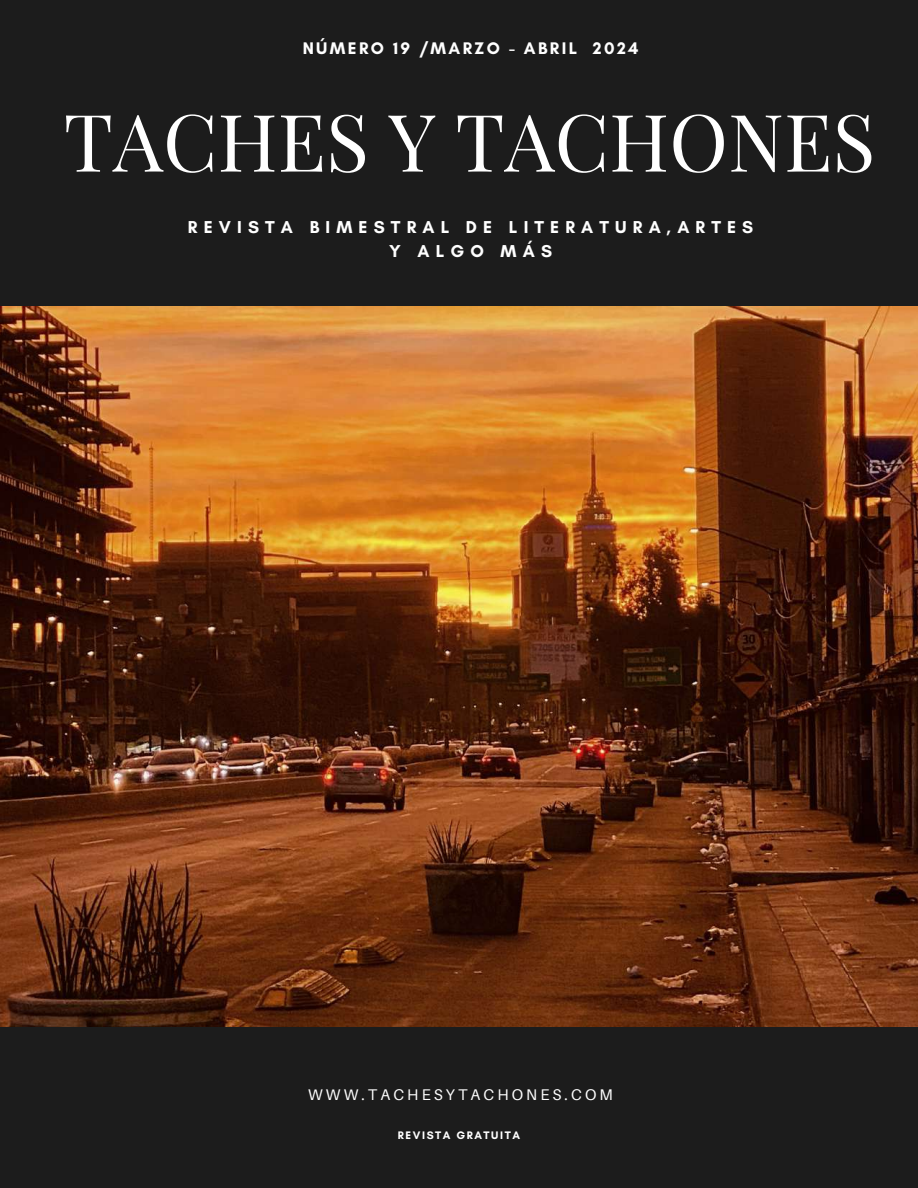
<style>
.page{position:relative;width:918px;height:1188px;background:#1c1c1c}
.page>*{position:absolute;margin:0;border:0;box-sizing:border-box;transform-origin:0 0}
.t1{font:79.35px "Playfair Display";color:#fff}
.t2{font:700 17.55px/23.7px "Glacial Indifference";letter-spacing:.35em;color:#fff;text-align:center}
.t3{font:700 17.1px "Glacial Indifference";letter-spacing:.14em;color:#fff}
.t4{font:15.45px "Aileron";letter-spacing:.2em;color:#fff}
.t5{font:700 11.1px "Glacial Indifference";letter-spacing:.14em;color:#fff}
</style>
<div class="page">
<img style="left:0;top:307px;width:918px;height:720px">
<p class="t3" style="left:303px;top:38px;width:337px">NÚMERO 19 /MARZO - ABRIL 2024</p>
<h1 class="t1" style="left:64px;top:86px;width:813px">TACHES Y TACHONES</h1>
<p class="t2" style="left:188px;top:215px;width:567px">REVISTA BIMESTRAL DE LITERATURA,ARTES<br>Y ALGO MÁS</p>
<p class="t4" style="left:308px;top:1085px;width:306px">WWW.TACHESYTACHONES.COM</p>
<p class="t5" style="left:398px;top:1128px;width:124px">REVISTA GRATUITA</p>
</div>
